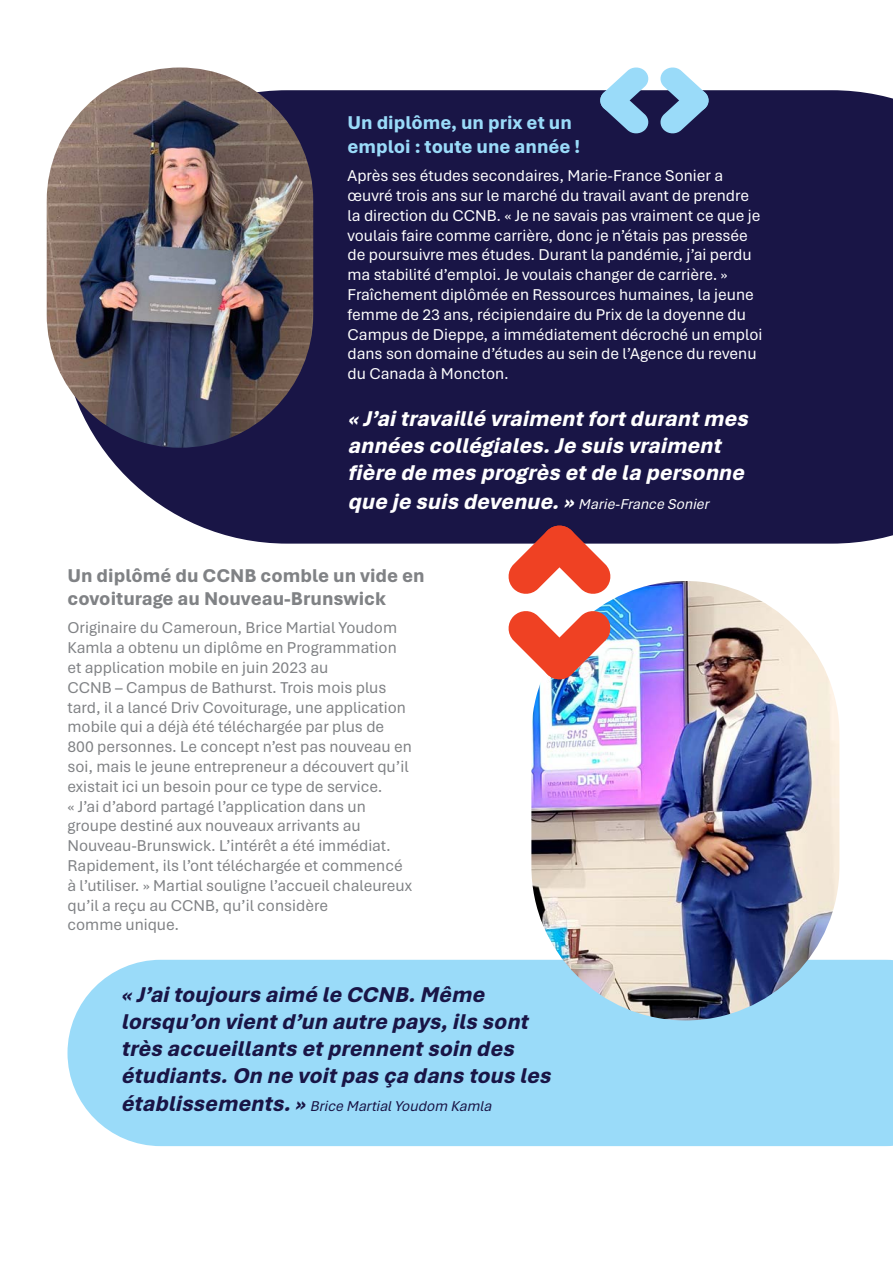
<style>
.page{position:relative;width:893px;height:1263px;background:#fff}
.page>*{position:absolute;margin:0;border:0;box-sizing:border-box;transform-origin:0 0}
.t1{font:italic 800 22.5px/27.5px "Aptos";color:#fff}
.t2{font:italic 800 22.5px/27px "Aptos";color:#191546}
.t3{font:800 19.5px/23.4px "Aptos";color:#808285}
.t4{font:800 19.5px/23.4px "Aptos";color:#9adbf9}
.t5{font:16.5px/19.8px "Aptos";color:#808285}
.t6{font:16.5px/19.8px "Aptos";color:#fff}
.t7{font:italic 15px "Aptos";color:#191546}
.s1{font-weight:400;font-size:15px}
.s2{font-weight:800;font-size:22.5px}
</style>
<div class="page">
<div style="left:67px;top:960px;width:826px;height:186px;background:#9adbf9"></div>
<div style="left:60px;top:90px;width:833px;height:454px;background:#191546"></div>
<img style="left:47px;top:68px;width:266px;height:380px;border-radius:133px">
<img style="left:531px;top:581px;width:308px;height:439px;border-radius:154px">
<svg style="left:659px;top:67px;width:51px;height:67px"></svg>
<svg style="left:599px;top:67px;width:50px;height:67px"></svg>
<svg style="left:507px;top:524px;width:105px;height:70px"></svg>
<img style="left:508px;top:609px;width:104px;height:72px">
<p class="t4" style="left:347px;top:110px;width:234px">Un diplôme, un prix et un emploi : toute une année !</p>
<p class="t6" style="left:348px;top:165px;width:416px">Après ses études secondaires, Marie-France Sonier a œuvré trois ans sur le marché du travail avant de prendre la direction du CCNB. « Je ne savais pas vraiment ce que je voulais faire comme carrière, donc je n’étais pas pressée de poursuivre mes études. Durant la pandémie, j’ai perdu ma stabilité d’emploi. Je voulais changer de carrière. » Fraîchement diplômée en Ressources humaines, la jeune femme de 23 ans, récipiendaire du Prix de la doyenne du Campus de Dieppe, a immédiatement décroché un emploi dans son domaine d’études au sein de l’Agence du revenu du Canada à Moncton.</p>
<p class="t1" style="left:347px;top:404px;width:408px">«J’aitravaillé vraimentfortdurantmes années collégiales.Je suis vraiment fière de mes progrès etde la personne que je suis devenue.»<span class="s1">Marie-France Sonier</span></p>
<p class="t3" style="left:68px;top:563px;width:359px">Un diplômé du CCNB comble un vide en covoiturage au Nouveau-Brunswick</p>
<p class="t5" style="left:68px;top:617px;width:346px">Originaire du Cameroun, Brice Martial Youdom Kamla a obtenu un diplôme en Programmation et application mobile en juin 2023 au<br>CCNB – Campus de Bathurst. Trois mois plus tard, il a lancé Driv Covoiturage, une application mobile qui a déjà été téléchargée par plus de 800 personnes. Le concept n’est pas nouveau en soi, mais le jeune entrepreneur a découvert qu’il existait ici un besoin pour ce type de service.<br>« J’ai d’abord partagé l’application dans un groupe destiné aux nouveaux arrivants au Nouveau-Brunswick. L’intérêt a été immédiat.<br>Rapidement, ils l’ont téléchargée et commencé à l’utiliser. » Martial souligne l’accueil chaleureux qu’il a reçu au CCNB, qu’il considère<br>comme unique.</p>
<p class="t2" style="left:121px;top:980px;width:437px">«J’aitoujours aimé le CCNB.Même lorsqu’on vientd’un autre pays,ils sont très accueillants etprennentsoin des étudiants.On ne voitpas ça dans tous les</p>
<p class="t7" style="left:121px;top:1096px;width:376px"><span class="s2">établissements.»</span>Brice MartialYoudom Kamla</p>
</div>
